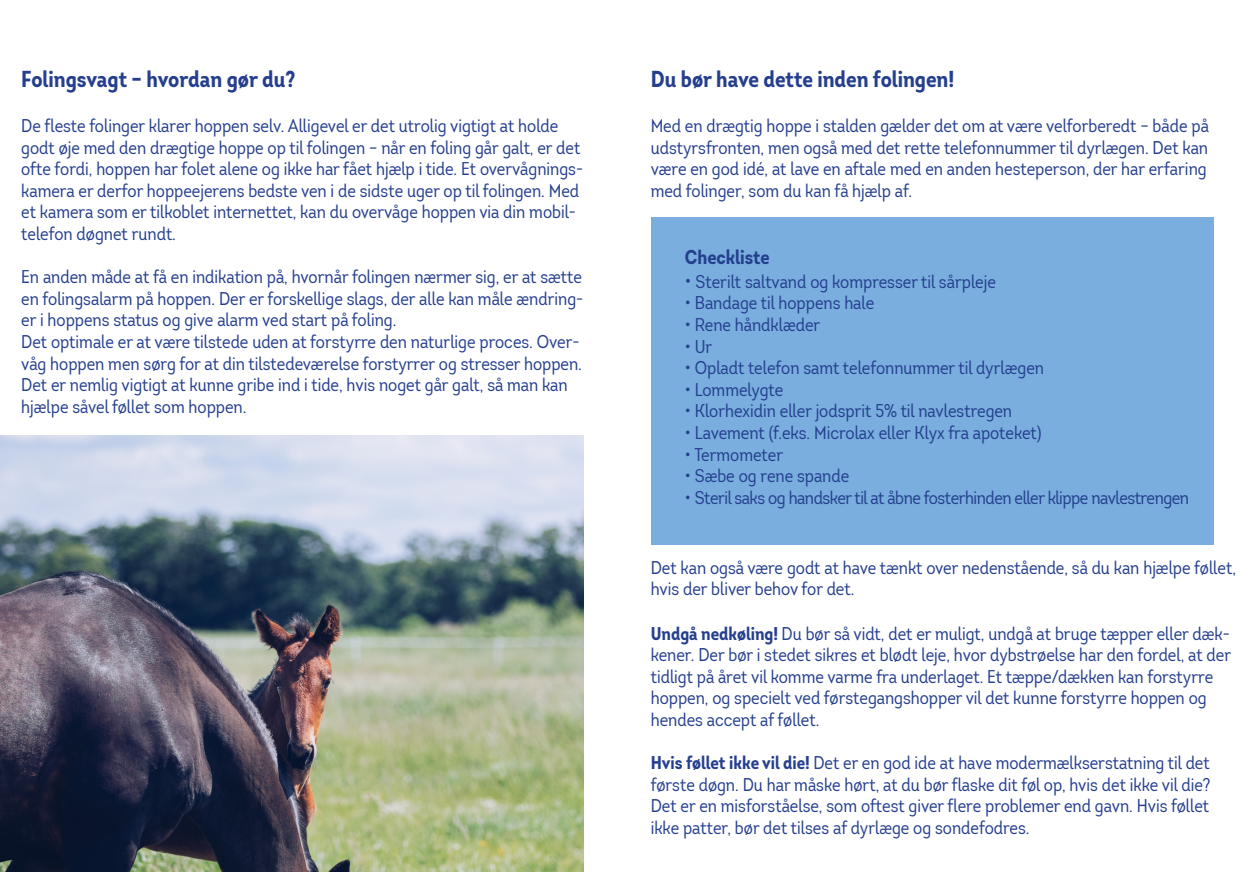
<style>
.page{position:relative;width:1259px;height:893px;background:#fff}
.page>*{position:absolute;margin:0;border:0;box-sizing:border-box;transform-origin:0 0}
.t1{font:700 22.5px "Intro Cond";color:#253f8e}
.t2{font:700 19.5px "Intro Cond";color:#253f8e}
.t3{font:18px/21.6px "Intro Cond";color:#253f8e}
.t4{font:18px "Intro Cond";letter-spacing:-.025em;color:#253f8e}
.s1{font-size:19.5px}
.s2{font-weight:700}
</style>
<div class="page">
<div style="left:651px;top:217px;width:562px;height:327px;background:#79aede"></div>
<img style="left:0;top:435px;width:584px;height:437px">
<p class="t1" style="left:21px;top:65px;width:276px">Folingsvagt – hvordan gør du?</p>
<p class="t3" style="left:21px;top:115px;width:563px">De fleste folinger klarer hoppen selv. Alligevel er det utrolig vigtigt at holde godt øje med den drægtige hoppe op til folingen – når en foling går galt, er det ofte fordi, hoppen har folet alene og ikke har fået hjælp i tide. Et overvågnings&shy;kamera er derfor hoppeejerens bedste ven i de sidste uger op til folingen. Med et kamera som er tilkoblet internettet, kan du overvåge hoppen via din mobil&shy;telefon døgnet rundt.</p>
<p class="t3" style="left:21px;top:266px;width:563px;text-align:justify">En anden måde at få en indikation på, hvornår folingen nærmer sig, er at sætte en folingsalarm på hoppen. Der er forskellige slags, der alle kan måle ændring&shy;er i hoppens status og give alarm ved start på foling.</p>
<p class="t3" style="left:21px;top:331px;width:562px">Det optimale er at være tilstede uden at forstyrre den naturlige proces. Over&shy;våg hoppen men sørg for at din tilstedeværelse forstyrrer og stresser hoppen.<br>Det er nemlig vigtigt at kunne gribe ind i tide, hvis noget går galt, så man kan hjælpe såvel føllet som hoppen.</p>
<p class="t1" style="left:651px;top:65px;width:305px">Du bør have dette inden folingen!</p>
<p class="t3" style="left:651px;top:115px;width:559px">Med en drægtig hoppe i stalden gælder det om at være velforberedt – både på udstyrsfronten, men også med det rette telefonnummer til dyrlægen. Det kan være en god idé, at lave en aftale med en anden hesteperson, der har erfaring med folinger, som du kan få hjælp af.</p>
<p class="t2" style="left:685px;top:245px;width:86px">Checkliste</p>
<p class="t3" style="left:685px;top:271px;width:313px"><span class="s1">•</span> Sterilt saltvand og kompresser til sårpleje</p>
<p class="t3" style="left:685px;top:292px;width:191px">• Bandage til hoppens hale</p>
<p class="t3" style="left:685px;top:314px;width:137px">• Rene håndklæder</p>
<p class="t3" style="left:685px;top:336px;width:29px">• Ur</p>
<p class="t3" style="left:685px;top:357px;width:361px">• Opladt telefon samt telefonnummer til dyrlægen</p>
<p class="t3" style="left:685px;top:379px;width:100px">• Lommelygte</p>
<p class="t3" style="left:685px;top:400px;width:329px">• Klorhexidin eller jodsprit 5% til navlestregen</p>
<p class="t3" style="left:685px;top:422px;width:358px">• Lavement (f.eks. Microlax eller Klyx fra apoteket)</p>
<p class="t3" style="left:685px;top:444px;width:100px">• Termometer</p>
<p class="t3" style="left:685px;top:465px;width:166px">• Sæbe og rene spande</p>
<p class="t4" style="left:685px;top:487px;width:506px">• Steril saks og handsker til at åbne fosterhinden eller klippe navlestrengen</p>
<p class="t3" style="left:651px;top:557px;width:587px">Det kan også være godt at have tænkt over nedenstående, så du kan hjælpe føllet, hvis der bliver behov for det.</p>
<p class="t3" style="left:651px;top:622px;width:582px"><span class="s2">Undgå nedkøling!</span> Du bør så vidt, det er muligt, undgå at bruge tæpper eller dæk&shy;kener. Der bør i stedet sikres et blødt leje, hvor dybstrøelse har den fordel, at der tidligt på året vil komme varme fra underlaget. Et tæppe/dækken kan forstyrre hoppen, og specielt ved førstegangshopper vil det kunne forstyrre hoppen og hendes accept af føllet.</p>
<p class="t3" style="left:651px;top:752px;width:561px;text-align:justify"><span class="s2">Hvis føllet ikke vil die!</span> Det er en god ide at have modermælkserstatning til det første døgn. Du har måske hørt, at du bør flaske dit føl op, hvis det ikke vil die?<br>Det er en misforståelse, som oftest giver flere problemer end gavn. Hvis føllet ikke patter, bør det tilses af dyrlæge og sondefodres.</p>
</div>
